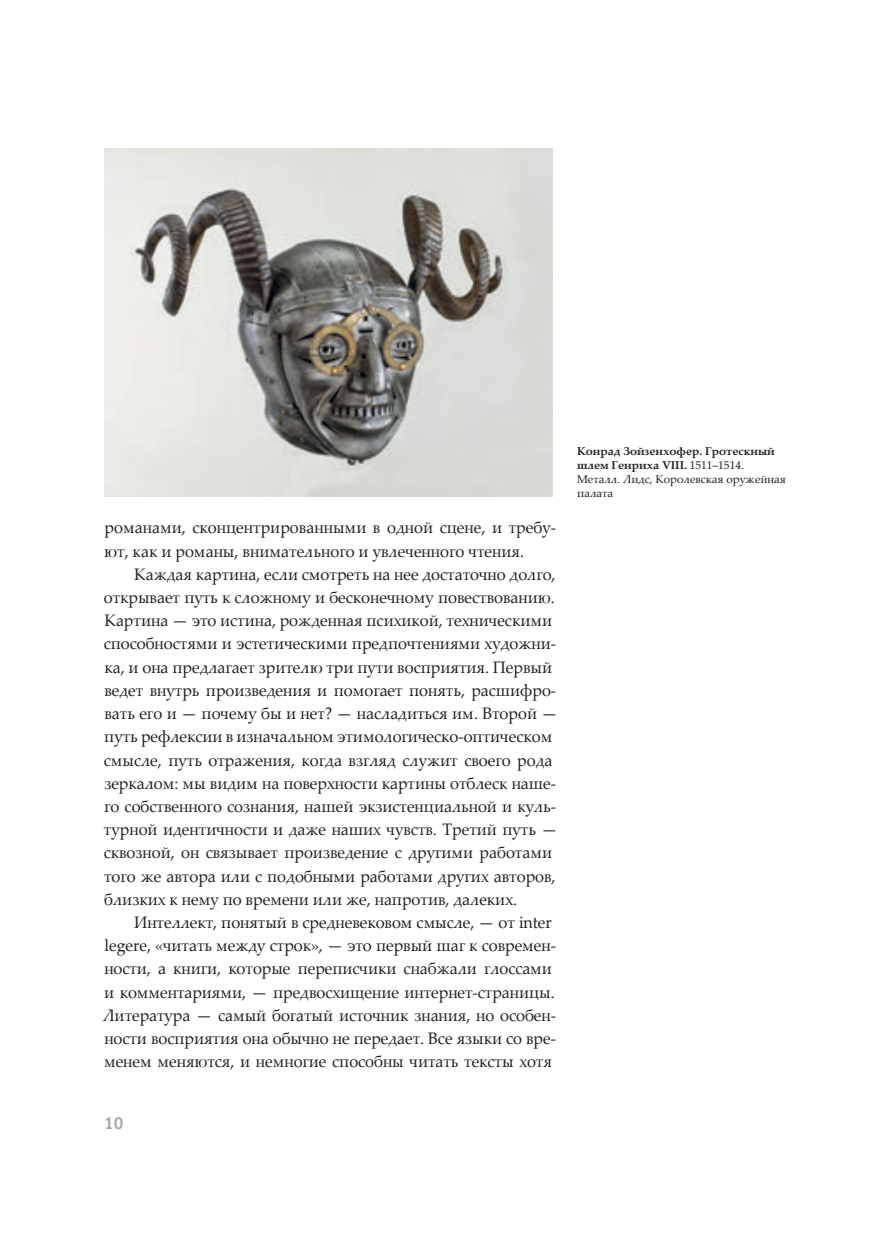
<style>
.page{position:relative;width:893px;height:1241px;background:#fff}
.page>*{position:absolute;margin:0;border:0;box-sizing:border-box;transform-origin:0 0}
.t1{font:700 17.5px "Officina Serif Std";color:#a8a9ad}
.t2{font:16.62px/23.3px "Palatino Linotype";color:#231f20;scale:.96 1}
.t3{font:11.38px/14px "Palatino Linotype";color:#231f20}
.s1{font-weight:700}
</style>
<div class="page">
<img style="left:104px;top:149px;width:448px;height:347px">
<p class="t2" style="left:104px;top:518px;width:472px">романами, сконцентрированными в одной сцене, и требу&shy;ют, как и романы, внимательного и увлеченного чтения.</p>
<p class="t2" style="left:104px;top:564px;width:474px;text-indent:30px">Каждая картина, если смотреть на нее достаточно долго, открывает путь к сложному и бесконечному повествованию.<br>Картина — это истина, рожденная психикой, техническими способностями и эстетическими предпочтениями художни&shy;ка, и она предлагает зрителю три пути восприятия. Первый ведет внутрь произведения и помогает понять, расшифро&shy;вать его и — почему бы и нет? — насладиться им. Второй — путь рефлексии в изначальном этимологическо-оптическом смысле, путь отражения, когда взгляд служит своего рода зеркалом: мы видим на поверхности картины отблеск наше&shy;го собственного сознания, нашей экзистенциальной и куль&shy;турной идентичности и даже наших чувств. Третий путь — сквозной, он связывает произведение с другими работами того же автора или с подобными работами других авторов, близких к нему по времени или же, напротив, далеких.</p>
<p class="t2" style="left:103px;top:912px;width:473px;text-indent:31px">Интеллект, понятый в средневековом смысле, — от inter legere, «читать между строк», — это первый шаг к современ&shy;ности, а книги, которые переписчики снабжали глоссами и комментариями, — предвосхищение интернет-страницы.<br>Литература — самый богатый источник знания, но особен&shy;ности восприятия она обычно не передает. Все языки со вре&shy;менем меняются, и немногие способны читать тексты хотя</p>
<p class="t1" style="left:104px;top:1116px;width:21px">10</p>
<p class="t3" style="left:577px;top:445px;width:210px"><span class="s1">Конрад Зойзенхофер. Гротескный шлем Генриха VIII.</span> 1511–1514.<br>Металл. Лидс, Королевская оружейная палата</p>
</div>
